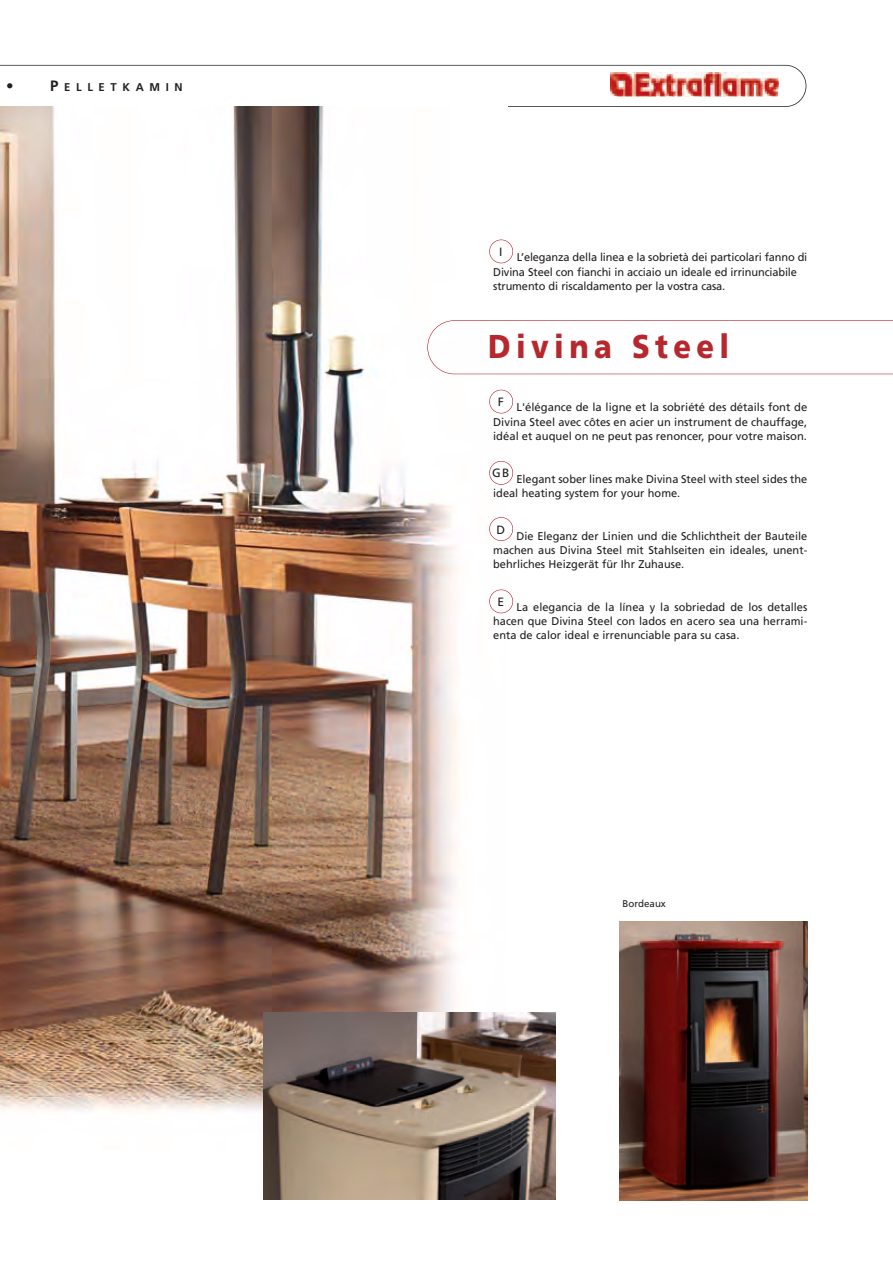
<style>
.page{position:relative;width:893px;height:1263px;background:#fff}
.page>*{position:absolute;margin:0;border:0;box-sizing:border-box;transform-origin:0 0}
.t1{font:900 33px "Frutiger";letter-spacing:.185em;color:#b7282e;scale:.88 1}
.t2{font:700 15px "Frutiger";color:#231f20}
.t3{font:12px "Frutiger";color:#231f20}
.t4{font:11.25px/14.2px "Frutiger";color:#231f20;text-align:justify}
.t5{font:700 11.25px "Frutiger";letter-spacing:.505em;color:#231f20}
.t6{font:9.75px "Frutiger";color:#231f20}
.s1{font-size:15px}
</style>
<div class="page">
<svg style="left:1px;top:65px;width:805px;height:42px"></svg>
<img style="left:1px;top:107px;width:506px;height:1005px">
<svg style="left:427px;top:320px;width:466px;height:54px"></svg>
<img style="left:263px;top:1013px;width:292px;height:187px">
<img style="left:620px;top:921px;width:188px;height:279px">
<div style="left:489px;top:390px;width:24px;height:23px;border:1px solid #b7282e;border-radius:50%"></div>
<div style="left:489px;top:461px;width:24px;height:24px;border:1px solid #b7282e;border-radius:50%"></div>
<div style="left:489px;top:589px;width:24px;height:24px;border:1px solid #b7282e;border-radius:50%"></div>
<div style="left:489px;top:517px;width:24px;height:24px;border:1px solid #b7282e;border-radius:50%"></div>
<div style="left:489px;top:240px;width:24px;height:23px;border:1px solid #b7282e;border-radius:50%"></div>
<svg style="left:609px;top:72px;width:174px;height:27px"></svg>
<img style="left:611px;top:72px;width:167px;height:24px">
<h2 class="t2" style="left:6px;top:80px;width:9px">•</h2>
<p class="t5" style="left:50px;top:83px;width:134px"><span class="s1">P</span>ELLETKAMIN</p>
<p class="t3" style="left:499px;top:247px;width:5px">I</p>
<p class="t4" style="left:493px;top:251px;width:316px;text-align:left;text-indent:23px">L’eleganza della linea e la sobrietà dei particolari fanno di<br>Divina Steel con fianchi in acciaio un ideale ed irrinunciabile strumento di riscaldamento per la vostra casa.</p>
<h1 class="t1" style="left:488px;top:333px;width:275px">Divina Steel</h1>
<p class="t3" style="left:498px;top:397px;width:7px">F</p>
<p class="t4" style="left:493px;top:401px;width:316px;text-indent:23px">L'élégance de la ligne et la sobriété des détails font de Divina Steel avec côtes en acier un instrument de chauffage, idéal et auquel on ne peut pas renoncer, pour votre maison.</p>
<p class="t4" style="left:493px;top:472px;width:316px;text-indent:23px">Elegant sober lines make Divina Steel with steel sides the ideal heating system for your home.</p>
<p class="t4" style="left:493px;top:529px;width:316px;text-indent:23px">Die Eleganz der Linien und die Schlichtheit der Bauteile machen aus Divina Steel mit Stahlseiten ein ideales, unent&shy;behrliches Heizgerät für Ihr Zuhause.</p>
<p class="t4" style="left:493px;top:601px;width:316px;text-indent:23px">La elegancia de la línea y la sobriedad de los detalles hacen que Divina Steel con lados en acero sea una herrami&shy;enta de calor ideal e irrenunciable para su casa.</p>
<p class="t3" style="left:492px;top:468px;width:19px">GB</p>
<p class="t3" style="left:496px;top:525px;width:10px">D</p>
<p class="t3" style="left:497px;top:597px;width:8px">E</p>
<p class="t6" style="left:622px;top:899px;width:45px">Bordeaux</p>
</div>
